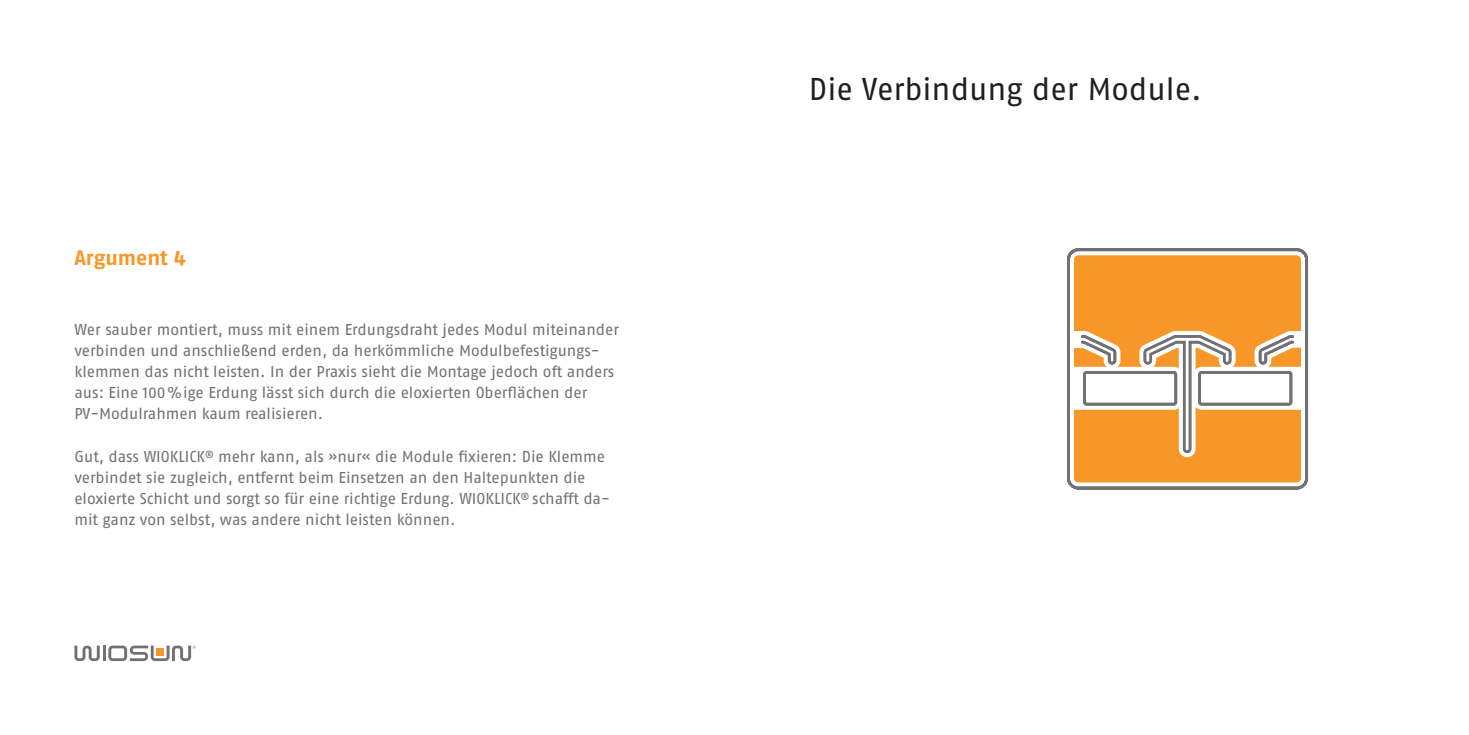
<style>
.page{position:relative;width:1469px;height:735px;background:#fff}
.page>*{position:absolute;margin:0;border:0;box-sizing:border-box;transform-origin:0 0}
.t1{font:31.5px "Fago No Regular LF";letter-spacing:-.005em;color:#231f20}
.t2{font:21px "Fago No Bold Lf";letter-spacing:-.005em;color:#f79727}
.t3{font:15.75px/21px "Fago No Regular LF";color:#717074}
</style>
<div class="page">
<svg style="left:1067px;top:248px;width:242px;height:242px"></svg>
<svg style="left:1074px;top:255px;width:226px;height:227px"></svg>
<svg style="left:74px;top:645px;width:26px;height:15px"></svg>
<hr style="left:102px;top:645px;width:3px;height:15px;background:#717074">
<svg style="left:108px;top:645px;width:88px;height:15px"></svg>
<h2 class="t2" style="left:74px;top:245px;width:113px">Argument 4</h2>
<p class="t3" style="left:74px;top:319px;width:546px">Wer sauber montiert, muss mit einem Erdungsdraht jedes Modul miteinander verbinden und anschließend erden, da herkömmliche Modulbefestigungs&shy;klemmen das nicht leisten. In der Praxis sieht die Montage jedoch oft anders aus: Eine 100%ige Erdung lässt sich durch die eloxierten Oberflächen der PV-Modulrahmen kaum realisieren.</p>
<p class="t3" style="left:74px;top:445px;width:537px">Gut, dass WIOKLICK<sup>®</sup> mehr kann, als »nur« die Module fixieren: Die Klemme verbindet sie zugleich, entfernt beim Einsetzen an den Haltepunkten die eloxierte Schicht und sorgt so für eine richtige Erdung. WIOKLICK<sup>®</sup> schafft da&shy;mit ganz von selbst, was andere nicht leisten können.</p>
<h1 class="t1" style="left:809px;top:71px;width:394px">Die Verbindung der Module.</h1>
</div>
